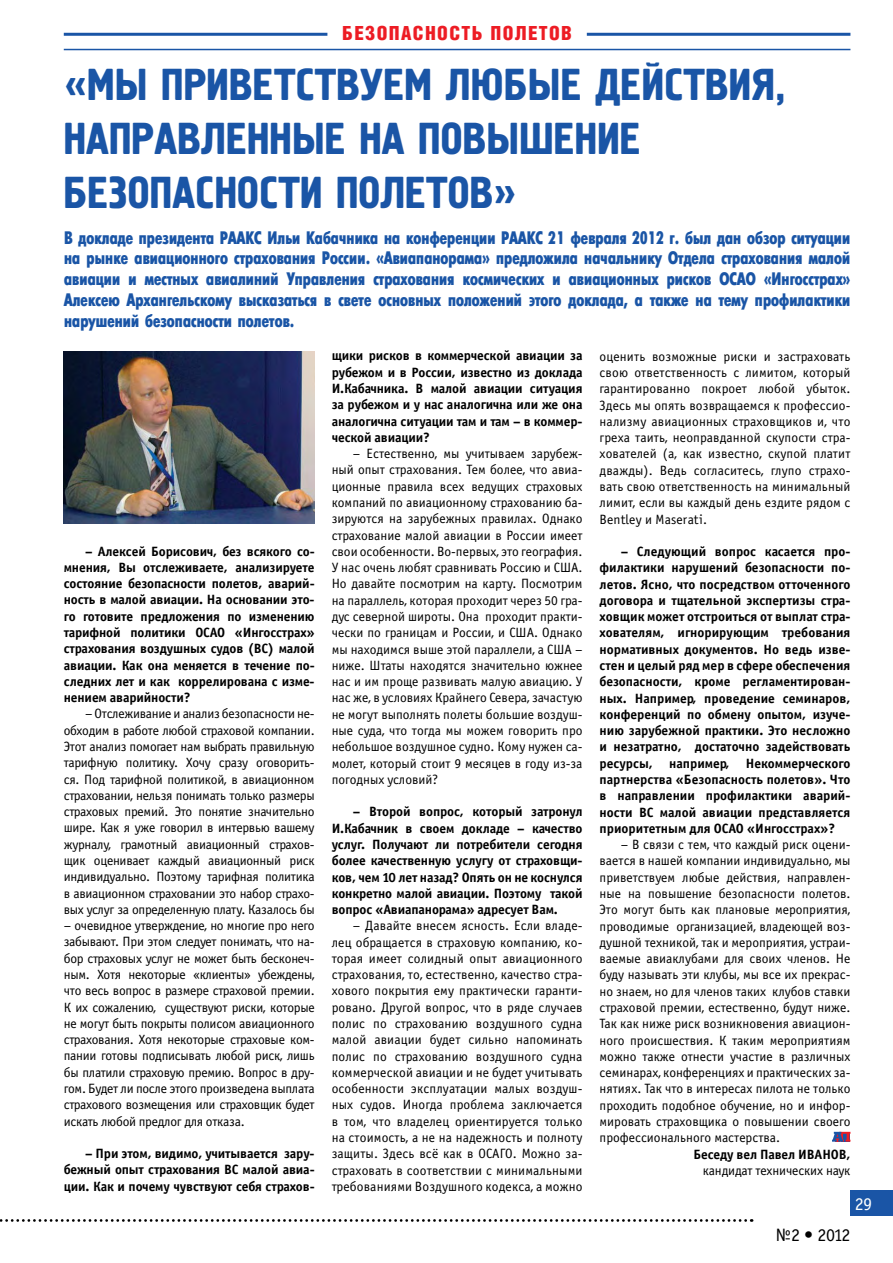
<style>
.page{position:relative;width:893px;height:1263px;background:#fff}
.page>*{position:absolute;margin:0;border:0;box-sizing:border-box;transform-origin:0 0}
.t1{font:45px/54px "Pollock 1 C";color:#1a55a6}
.t2{font:19.5px "Helios Cond Black C";letter-spacing:.07em;color:#ed1c24}
.t3{font:18px/20.7px "Futuris X Cond C";letter-spacing:-.03em;color:#1a55a6;text-align:justify}
.t4{font:18px "Officina Sans Book C";color:#000}
.t5{font:18px "Officina Sans Book C";color:#fff}
.t6{font:13.5px/16.4px "Officina Sans Book C";color:#000;text-align:justify}
.t7{font:13.5px/16.4px "Officina Sans Bold C";letter-spacing:-.01em;color:#000;text-align:justify}
</style>
<div class="page">
<svg style="left:0;top:1219px;width:752px;height:3px"></svg>
<div style="left:850px;top:1191px;width:43px;height:25px;background:#1a55a6"></div>
<hr style="left:64px;top:33px;width:263px;height:3px;background:#1a55a6">
<hr style="left:587px;top:33px;width:263px;height:3px;background:#1a55a6">
<hr style="left:64px;top:49px;width:786px;height:1px;background:#1a55a6">
<img style="left:64px;top:351px;width:251px;height:172px">
<svg style="left:832px;top:1132px;width:18px;height:10px"></svg>
<h2 class="t2" style="left:342px;top:22px;width:231px">БЕЗОПАСНОСТЬ ПОЛЕТОВ</h2>
<h1 class="t1" style="left:64px;top:59px;width:723px">«МЫ ПРИВЕТСТВУЕМ ЛЮБЫЕ ДЕЙСТВИЯ,<br>НАПРАВЛЕННЫЕ НА ПОВЫШЕНИЕ<br>БЕЗОПАСНОСТИ ПОЛЕТОВ»</h1>
<p class="t3" style="left:64px;top:227px;width:788px">В докладе президента РААКС Ильи Кабачника на конференции РААКС 21 февраля 2012 г. был дан обзор ситуации на рынке авиационного страхования России. «Авиапанорама» предложила начальнику Отдела страхования малой авиации и местных авиалиний Управления страхования космических и авиационных рисков ОСАО «Ингосстрах» Алексею Архангельскому высказаться в свете основных положений этого доклада, а также на тему профилактики нарушений безопасности полетов.</p>
<p class="t7" style="left:64px;top:543px;width:252px;text-indent:21px">– Алексей Борисович, без всякого со&shy;мнения, Вы отслеживаете, анализируете состояние безопасности полетов, аварий&shy;ность в малой авиации. На основании это&shy;го готовите предложения по изменению тарифной политики ОСАО «Ингосстрах» страхования воздушных судов (ВС) малой авиации. Как она меняется в течение по&shy;следних лет и как коррелирована с изме&shy;нением аварийности?</p>
<p class="t6" style="left:64px;top:706px;width:252px;text-indent:21px">– Отслеживание и анализ безопасности не&shy;обходим в работе любой страховой компании.<br>Этот анализ помогает нам выбрать правильную тарифную политику. Хочу сразу оговорить&shy;ся. Под тарифной политикой, в авиационном страховании, нельзя понимать только размеры страховых премий. Это понятие значительно шире. Как я уже говорил в интервью вашему журналу, грамотный авиационный страхов&shy;щик оценивает каждый авиационный риск индивидуально. Поэтому тарифная политика в авиационном страховании это набор страхо&shy;вых услуг за определенную плату. Казалось бы</p>
<p class="t6" style="left:64px;top:918px;width:252px">– очевидное утверждение, но многие про него забывают. При этом следует понимать, что на&shy;бор страховых услуг не может быть бесконеч&shy;ным. Хотя некоторые «клиенты» убеждены, что весь вопрос в размере страховой премии.<br>К их сожалению, существуют риски, которые не могут быть покрыты полисом авиационного страхования. Хотя некоторые страховые ком&shy;пании готовы подписывать любой риск, лишь бы платили страховую премию. Вопрос в дру&shy;гом. Будет ли после этого произведена выплата страхового возмещения или страховщик будет искать любой предлог для отказа.</p>
<p class="t7" style="left:64px;top:1145px;width:252px;text-indent:21px">– При этом, видимо, учитывается зару&shy;бежный опыт страхования ВС малой авиа&shy;ции. Как и почему чувствуют себя страхов-</p>
<p class="t7" style="left:332px;top:348px;width:252px">щики рисков в коммерческой авиации за рубежом и в России, известно из доклада И.Кабачника. В малой авиации ситуация за рубежом и у нас аналогична или же она аналогична ситуации там и там – в коммер&shy;ческой авиации?</p>
<p class="t6" style="left:332px;top:446px;width:252px;text-indent:21px">– Естественно, мы учитываем зарубеж&shy;ный опыт страхования. Тем более, что авиа&shy;ционные правила всех ведущих страховых компаний по авиационному страхованию ба&shy;зируются на зарубежных правилах. Однако страхование малой авиации в России имеет свои особенности. Во-первых, это география.<br>У нас очень любят сравнивать Россию и США.<br>Но давайте посмотрим на карту. Посмотрим на параллель, которая проходит через 50 гра&shy;дус северной широты. Она проходит практи&shy;чески по границам и России, и США. Однако мы находимся выше этой параллели, а США – ниже. Штаты находятся значительно южнее нас и им проще развивать малую авиацию. У нас же, в условиях Крайнего Севера, зачастую не могут выполнять полеты большие воздуш&shy;ные суда, что тогда мы можем говорить про небольшое воздушное судно. Кому нужен са&shy;молет, который стоит 9 месяцев в году из-за погодных условий?</p>
<p class="t7" style="left:332px;top:804px;width:252px;text-indent:21px">– Второй вопрос, который затронул И.Кабачник в своем докладе – качество услуг. Получают ли потребители сегодня более качественную услугу от страховщи&shy;ков, чем 10 лет назад? Опять он не коснулся конкретно малой авиации. Поэтому такой вопрос «Авиапанорама» адресует Вам.</p>
<p class="t6" style="left:332px;top:918px;width:252px;text-indent:21px">– Давайте внесем ясность. Если владе&shy;лец обращается в страховую компанию, ко&shy;торая имеет солидный опыт авиационного страхования, то, естественно, качество стра&shy;хового покрытия ему практически гаранти&shy;ровано. Другой вопрос, что в ряде случаев полис по страхованию воздушного судна малой авиации будет сильно напоминать полис по страхованию воздушного судна коммерческой авиации и не будет учитывать особенности эксплуатации малых воздуш&shy;ных судов. Иногда проблема заключается в том, что владелец ориентируется только на стоимость, а не на надежность и полноту защиты. Здесь всё как в ОСАГО. Можно за&shy;страховать в соответствии с минимальными требованиями Воздушного кодекса, а можно</p>
<p class="t6" style="left:600px;top:348px;width:252px">оценить возможные риски и застраховать свою ответственность с лимитом, который гарантированно покроет любой убыток.<br>Здесь мы опять возвращаемся к профессио&shy;нализму авиационных страховщиков и, что греха таить, неоправданной скупости стра&shy;хователей (а, как известно, скупой платит дважды). Ведь согласитесь, глупо страхо&shy;вать свою ответственность на минимальный лимит, если вы каждый день ездите рядом с Bentley и Maserati.</p>
<p class="t7" style="left:600px;top:543px;width:252px;text-indent:21px">– Следующий вопрос касается про&shy;филактики нарушений безопасности по&shy;летов. Ясно, что посредством отточенного договора и тщательной экспертизы стра&shy;ховщик может отстроиться от выплат стра&shy;хователям, игнорирующим требования нормативных документов. Но ведь изве&shy;стен и целый ряд мер в сфере обеспечения безопасности, кроме регламентирован&shy;ных. Например, проведение семинаров, конференций по обмену опытом, изуче&shy;нию зарубежной практики. Это несложно и незатратно, достаточно задействовать ресурсы, например, Некоммерческого партнерства «Безопасность полетов». Что в направлении профилактики аварий&shy;ности ВС малой авиации представляется приоритетным для ОСАО «Ингосстрах»?</p>
<p class="t6" style="left:600px;top:837px;width:252px;text-indent:21px">– В связи с тем, что каждый риск оцени&shy;вается в нашей компании индивидуально, мы приветствуем любые действия, направлен&shy;ные на повышение безопасности полетов.<br>Это могут быть как плановые мероприятия, проводимые организацией, владеющей воз&shy;душной техникой, так и мероприятия, устраи&shy;ваемые авиаклубами для своих членов. Не буду называть эти клубы, мы все их прекрас&shy;но знаем, но для членов таких клубов ставки страховой премии, естественно, будут ниже.<br>Так как ниже риск возникновения авиацион&shy;ного происшествия. К таким мероприятиям можно также отнести участие в различных семинарах, конференциях и практических за&shy;нятиях. Так что в интересах пилота не только проходить подобное обучение, но и инфор&shy;мировать страховщика о повышении своего профессионального мастерства.</p>
<p class="t7" style="left:693px;top:1146px;width:159px">Беседу вел Павел ИВАНОВ,</p>
<p class="t6" style="left:703px;top:1162px;width:149px">кандидат технических наук</p>
<h3 class="t5" style="left:855px;top:1194px;width:19px">29</h3>
<h3 class="t4" style="left:776px;top:1225px;width:76px">№2 • 2012</h3>
</div>
